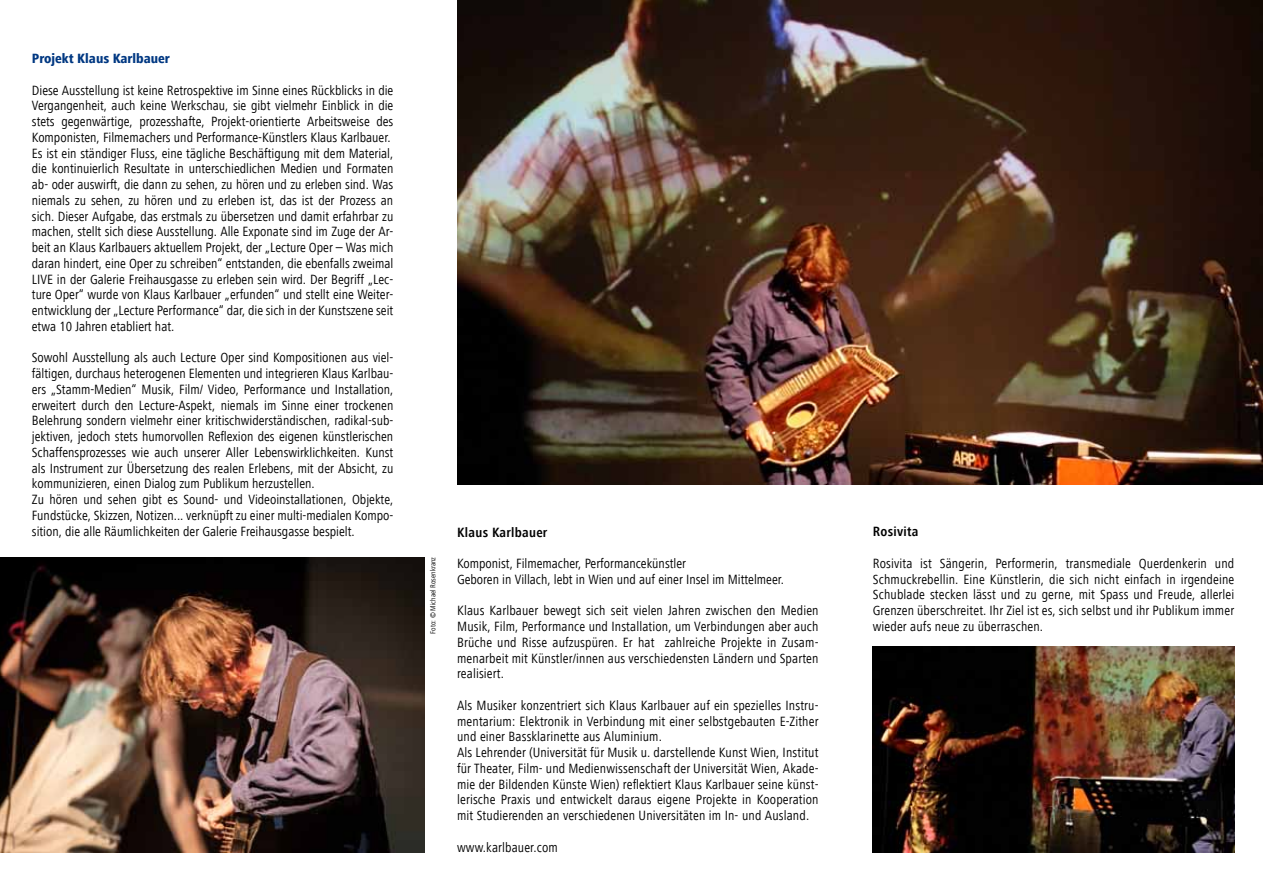
<style>
.page{position:relative;width:1263px;height:893px;background:#fff}
.page>*{position:absolute;margin:0;border:0;box-sizing:border-box;transform-origin:0 0}
.t1{font:condensed 13.8px/15.8px "Frutiger Next LT";color:#000}
.t2{font:700 condensed 13.8px "Frutiger Next LT";letter-spacing:.02em;color:#000}
.t3{font:800 condensed 13.8px "Frutiger Next LT";color:#003882}
.t4{font:condensed 7.5px "Frutiger Next LT";color:#000}
</style>
<div class="page">
<img style="left:0;top:557px;width:424px;height:296px">
<img style="left:457px;top:0;width:806px;height:485px">
<img style="left:873px;top:646px;width:361px;height:207px">
<p class="t3" style="left:32px;top:51px;width:140px">Projekt Klaus Karlbauer</p>
<p class="t1" style="left:32px;top:82px;width:363px">Diese Ausstellung ist keine Retrospektive im Sinne eines Rückblicks in die Vergangenheit, auch keine Werkschau, sie gibt vielmehr Einblick in die stets gegenwärtige, prozesshafte, Projekt-orientierte Arbeitsweise des Komponisten, Filmemachers und Performance-Künstlers Klaus Karlbauer.<br>Es ist ein ständiger Fluss, eine tägliche Beschäftigung mit dem Material, die kontinuierlich Resultate in unterschiedlichen Medien und Formaten ab- oder auswirft, die dann zu sehen, zu hören und zu erleben sind. Was niemals zu sehen, zu hören und zu erleben ist, das ist der Prozess an sich. Dieser Aufgabe, das erstmals zu übersetzen und damit erfahrbar zu machen, stellt sich diese Ausstellung. Alle Exponate sind im Zuge der Ar&shy;beit an Klaus Karlbauers aktuellem Projekt, der „Lecture Oper – Was mich daran hindert, eine Oper zu schreiben“ entstanden, die ebenfalls zweimal LIVE in der Galerie Freihausgasse zu erleben sein wird. Der Begriff „Lec&shy;ture Oper“ wurde von Klaus Karlbauer „erfunden“ und stellt eine Weiter&shy;entwicklung der „Lecture Performance“ dar, die sich in der Kunstszene seit etwa 10 Jahren etabliert hat.</p>
<p class="t1" style="left:32px;top:350px;width:363px">Sowohl Ausstellung als auch Lecture Oper sind Kompositionen aus viel&shy;fältigen, durchaus heterogenen Elementen und integrieren Klaus Karlbau&shy;ers „Stamm-Medien“ Musik, Film/ Video, Performance und Installation, erweitert durch den Lecture-Aspekt, niemals im Sinne einer trockenen Belehrung sondern vielmehr einer kritischwiderständischen, radikal-sub&shy;jektiven, jedoch stets humorvollen Reflexion des eigenen künstlerischen Schaffensprozesses wie auch unserer Aller Lebenswirklichkeiten. Kunst als Instrument zur Übersetzung des realen Erlebens, mit der Absicht, zu kommunizieren, einen Dialog zum Publikum herzustellen.<br>Zu hören und sehen gibt es Sound- und Videoinstallationen, Objekte, Fundstücke, Skizzen, Notizen... verknüpft zu einer multi-medialen Kompo&shy;sition, die alle Räumlichkeiten der Galerie Freihausgasse bespielt.</p>
<p class="t4" style="left:429px;top:634px;width:78px;rotate:-90deg">Foto: © Michael Rosenkranz</p>
<p class="t2" style="left:457px;top:524px;width:92px">Klaus Karlbauer</p>
<p class="t1" style="left:457px;top:556px;width:328px">Komponist, Filmemacher, Performancekünstler<br>Geboren in Villach, lebt in Wien und auf einer Insel im Mittelmeer.</p>
<p class="t1" style="left:457px;top:603px;width:363px;text-align:justify">Klaus Karlbauer bewegt sich seit vielen Jahren zwischen den Medien Musik, Film, Performance und Installation, um Verbindungen aber auch Brüche und Risse aufzuspüren. Er hat zahlreiche Projekte in Zusam&shy;menarbeit mit Künstler/innen aus verschiedensten Ländern und Sparten realisiert.</p>
<p class="t1" style="left:457px;top:697px;width:363px">Als Musiker konzentriert sich Klaus Karlbauer auf ein spezielles Instru&shy;mentarium: Elektronik in Verbindung mit einer selbstgebauten E-Zither und einer Bassklarinette aus Aluminium.<br>Als Lehrender (Universität für Musik u. darstellende Kunst Wien, Institut für Theater, Film- und Medienwissenschaft der Universität Wien, Akade&shy;mie der Bildenden Künste Wien) reflektiert Klaus Karlbauer seine künst&shy;lerische Praxis und entwickelt daraus eigene Projekte in Kooperation mit Studierenden an verschiedenen Universitäten im In- und Ausland.</p>
<p class="t1" style="left:457px;top:839px;width:102px">www.karlbauer.com</p>
<p class="t2" style="left:873px;top:524px;width:47px">Rosivita</p>
<p class="t1" style="left:873px;top:556px;width:363px;text-align:justify">Rosivita ist Sängerin, Performerin, transmediale Querdenkerin und Schmuckrebellin. Eine Künstlerin, die sich nicht einfach in irgendeine Schublade stecken lässt und zu gerne, mit Spass und Freude, allerlei Grenzen überschreitet. Ihr Ziel ist es, sich selbst und ihr Publikum immer wieder aufs neue zu überraschen.</p>
</div>
